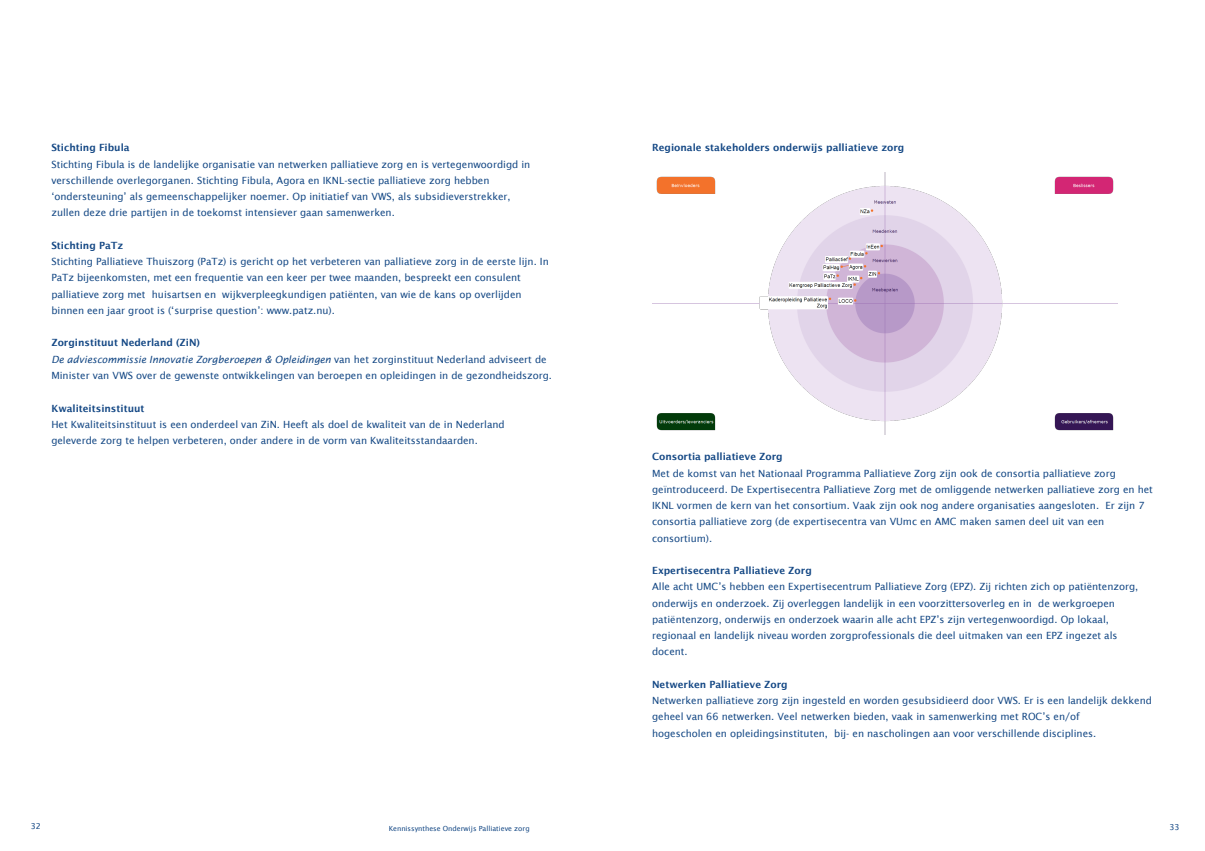
<style>
.page{position:relative;width:1205px;height:851px;background:#fff}
.page>*{position:absolute;margin:0;border:0;box-sizing:border-box;transform-origin:0 0}
.plat{font:10.62px/16.2px "Lucida Sans EF";color:#134784}
.bold{font:600 10.62px "Lucida Sans EF";color:#134784}
.plat-2{font:600 10.62px "Lucida Sans EF";color:#134784}
.t1{font:8.75px "Lucida Sans EF";color:#134784}
.t2{font:7.5px "Lucida Sans EF";color:#134784}
.s1{font-style:italic}
</style>
<div class="page">
<img style="left:652px;top:172px;width:465px;height:262px">
<p class="bold" style="left:51px;top:142px;width:80px">Stichting Fibula</p>
<p class="plat" style="left:51px;top:156px;width:480px">Stichting Fibula is de landelijke organisatie van netwerken palliatieve zorg en is vertegenwoordigd in</p>
<p class="plat" style="left:51px;top:172px;width:440px">verschillende overlegorganen. Stichting Fibula, Agora en IKNL-sectie palliatieve zorg hebben</p>
<p class="plat" style="left:51px;top:188px;width:461px">‘ondersteuning’ als gemeenschappelijker noemer. Op initiatief van VWS, als subsidieverstrekker,</p>
<p class="plat" style="left:51px;top:204px;width:345px">zullen deze drie partijen in de toekomst intensiever gaan samenwerken.</p>
<p class="plat-2" style="left:51px;top:239px;width:73px">Stichting PaTz</p>
<p class="plat" style="left:51px;top:253px;width:499px">Stichting Palliatieve Thuiszorg (PaTz) is gericht op het verbeteren van palliatieve zorg in de eerste lijn. In<br>PaTz bijeenkomsten, met een frequentie van een keer per twee maanden, bespreekt een consulent</p>
<p class="plat" style="left:51px;top:286px;width:472px">palliatieve zorg met huisartsen en wijkverpleegkundigen patiënten, van wie de kans op overlijden</p>
<p class="plat" style="left:51px;top:302px;width:285px">binnen een jaar groot is (‘surprise question’: www.patz.nu).</p>
<p class="plat-2" style="left:51px;top:337px;width:150px">Zorginstituut Nederland (ZiN)</p>
<p class="plat" style="left:51px;top:351px;width:502px"><span class="s1">De adviescommissie Innovatie Zorgberoepen &amp; Opleidingen</span> van het zorginstituut Nederland adviseert de<br>Minister van VWS over de gewenste ontwikkelingen van beroepen en opleidingen in de gezondheidszorg.</p>
<p class="plat-2" style="left:51px;top:402px;width:95px">Kwaliteitsinstituut</p>
<p class="plat" style="left:51px;top:416px;width:455px">Het Kwaliteitsinstituut is een onderdeel van ZiN. Heeft als doel de kwaliteit van de in Nederland</p>
<p class="plat" style="left:51px;top:432px;width:428px">geleverde zorg te helpen verbeteren, onder andere in de vorm van Kwaliteitsstandaarden.</p>
<p class="bold" style="left:652px;top:142px;width:254px">Regionale stakeholders onderwijs palliatieve zorg</p>
<p class="bold" style="left:652px;top:450px;width:132px">Consortia palliatieve Zorg</p>
<p class="plat" style="left:652px;top:464px;width:465px">Met de komst van het Nationaal Programma Palliatieve Zorg zijn ook de consortia palliatieve zorg</p>
<p class="plat" style="left:652px;top:481px;width:502px">geïntroduceerd. De Expertisecentra Palliatieve Zorg met de omliggende netwerken palliatieve zorg en het<br>IKNL vormen de kern van het consortium. Vaak zijn ook nog andere organisaties aangesloten. Er zijn 7 consortia palliatieve zorg (de expertisecentra van VUmc en AMC maken samen deel uit van een</p>
<p class="plat" style="left:652px;top:529px;width:62px">consortium).</p>
<p class="bold" style="left:652px;top:564px;width:161px">Expertisecentra Palliatieve Zorg</p>
<p class="plat" style="left:652px;top:578px;width:488px">Alle acht UMC’s hebben een Expertisecentrum Palliatieve Zorg (EPZ). Zij richten zich op patiëntenzorg, onderwijs en onderzoek. Zij overleggen landelijk in een voorzittersoverleg en in de werkgroepen</p>
<p class="plat" style="left:652px;top:611px;width:458px">patiëntenzorg, onderwijs en onderzoek waarin alle acht EPZ’s zijn vertegenwoordigd. Op lokaal,</p>
<p class="plat" style="left:652px;top:627px;width:467px">regionaal en landelijk niveau worden zorgprofessionals die deel uitmaken van een EPZ ingezet als</p>
<p class="plat" style="left:652px;top:643px;width:37px">docent.</p>
<p class="bold" style="left:652px;top:678px;width:137px">Netwerken Palliatieve Zorg</p>
<p class="plat" style="left:652px;top:692px;width:501px">Netwerken palliatieve zorg zijn ingesteld en worden gesubsidieerd door VWS. Er is een landelijk dekkend geheel van 66 netwerken. Veel netwerken bieden, vaak in samenwerking met ROC’s en/of</p>
<p class="plat" style="left:652px;top:724px;width:446px">hogescholen en opleidingsinstituten, bij- en nascholingen aan voor verschillende disciplines.</p>
<p class="t1" style="left:31px;top:821px;width:12px">32</p>
<p class="t2" style="left:389px;top:823px;width:151px">Strategisch opleidingsplan VUmc 2017-2020</p>
<p class="t1" style="left:406px;top:822px;width:147px">Managementcontract IOO 2016-2017</p>
<p class="t1" style="left:1169px;top:822px;width:12px">33</p>
<p class="t2" style="left:389px;top:823px;width:142px">Kennissynthese Onderwijs Palliatieve zorg</p>
</div>
